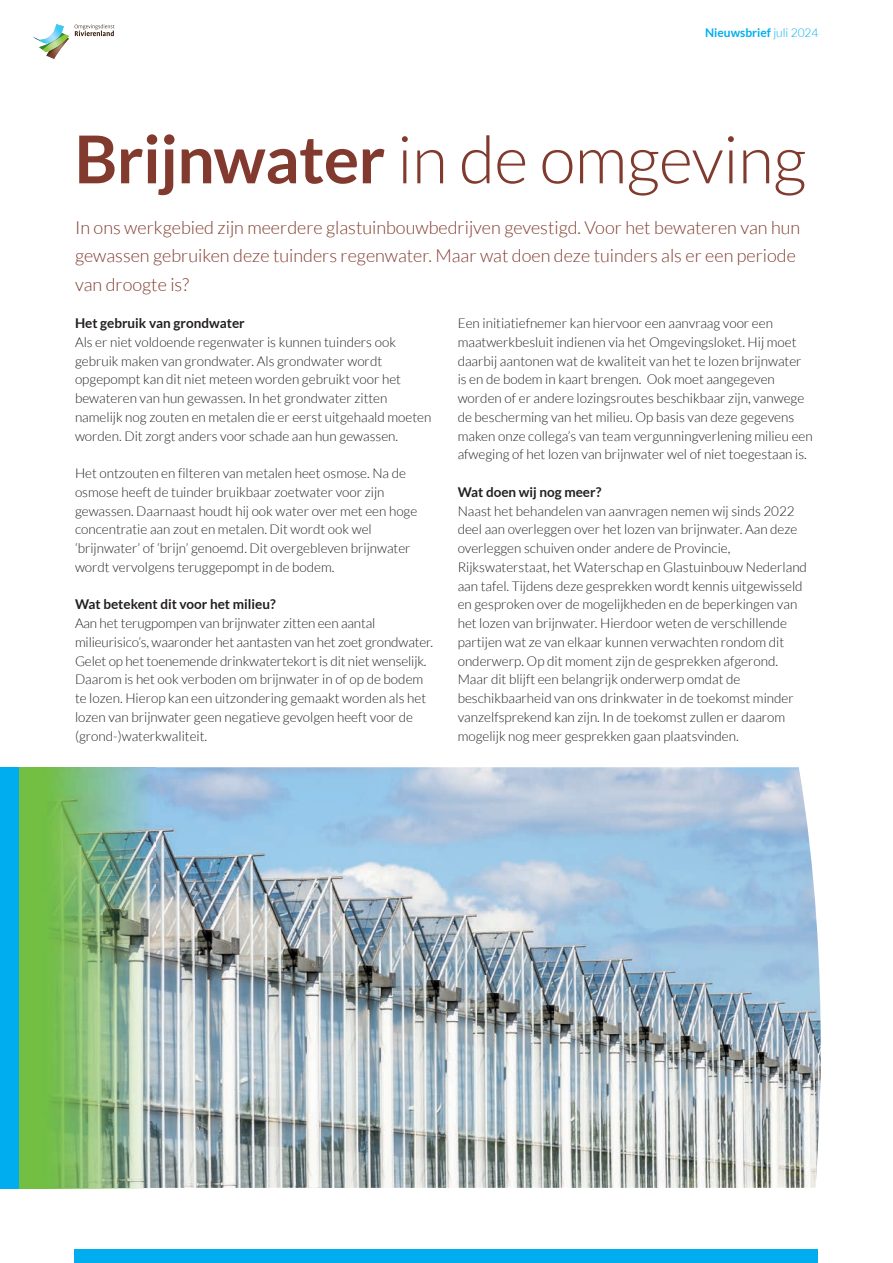
<style>
.page{position:relative;width:893px;height:1263px;background:#fff}
.page>*{position:absolute;margin:0;border:0;box-sizing:border-box;transform-origin:0 0}
.t1{font:300 66px "Lato";letter-spacing:-.01em;color:#813a2d}
.t2{font:300 18px/28px "Lato";color:#813a2d}
.t3{font:300 13.5px/18.8px "Lato";color:#231f20}
.t4{font:700 13.5px "Lato";color:#231f20}
.t5{font:700 12px "Lato";color:#00aeef}
.s1{font-weight:300}
.s2{font-weight:700}
</style>
<div class="page">
<div style="left:74px;top:1249px;width:744px;height:14px;background:#00aeef"></div>
<svg style="left:75px;top:24px;width:39px;height:12px"></svg>
<svg style="left:33px;top:34px;width:36px;height:25px"></svg>
<img style="left:39px;top:24px;width:25px;height:19px">
<img style="left:155px;top:767px;width:666px;height:421px">
<div style="left:0;top:767px;width:19px;height:421px;background:#00aeef"></div>
<img style="left:19px;top:767px;width:136px;height:421px">
<p class="t5" style="left:705px;top:27px;width:115px">Nieuwsbrief <span class="s1">juli 2024</span></p>
<h1 class="t1" style="left:74px;top:133px;width:733px"><span class="s2">Brijnwater</span> in de omgeving</h1>
<h2 class="t2" style="left:75px;top:215px;width:727px">In ons werkgebied zijn meerdere glastuinbouwbedrijven gevestigd. Voor het bewateren van hun gewassen gebruiken deze tuinders regenwater. Maar wat doen deze tuinders als er een periode van droogte is?</h2>
<p class="t4" style="left:75px;top:317px;width:171px">Het gebruik van grondwater</p>
<p class="t3" style="left:75px;top:333px;width:358px">Als er niet voldoende regenwater is kunnen tuinders ook gebruik maken van grondwater. Als grondwater wordt opgepompt kan dit niet meteen worden gebruikt voor het bewateren van hun gewassen. In het grondwater zitten namelijk nog zouten en metalen die er eerst uitgehaald moeten worden. Dit zorgt anders voor schade aan hun gewassen.</p>
<p class="t3" style="left:75px;top:465px;width:344px">Het ontzouten en filteren van metalen heet osmose. Na de osmose heeft de tuinder bruikbaar zoetwater voor zijn gewassen. Daarnaast houdt hij ook water over met een hoge concentratie aan zout en metalen. Dit wordt ook wel ‘brijnwater’ of ‘brijn’ genoemd. Dit overgebleven brijnwater wordt vervolgens teruggepompt in de bodem.</p>
<p class="t4" style="left:75px;top:599px;width:202px">Wat betekent dit voor het milieu?</p>
<p class="t3" style="left:75px;top:615px;width:360px">Aan het terugpompen van brijnwater zitten een aantal milieurisico’s, waaronder het aantasten van het zoet grondwater.<br>Gelet op het toenemende drinkwatertekort is dit niet wenselijk.<br>Daarom is het ook verboden om brijnwater in of op de bodem te lozen. Hierop kan een uitzondering gemaakt worden als het lozen van brijnwater geen negatieve gevolgen heeft voor de (grond-)waterkwaliteit.</p>
<p class="t3" style="left:458px;top:315px;width:357px">Een initiatiefnemer kan hiervoor een aanvraag voor een maatwerkbesluit indienen via het Omgevingsloket. Hij moet daarbij aantonen wat de kwaliteit van het te lozen brijnwater is en de bodem in kaart brengen. Ook moet aangegeven worden of er andere lozingsroutes beschikbaar zijn, vanwege de bescherming van het milieu. Op basis van deze gegevens maken onze collega’s van team vergunningverlening milieu een afweging of het lozen van brijnwater wel of niet toegestaan is.</p>
<p class="t4" style="left:458px;top:486px;width:145px">Wat doen wij nog meer?</p>
<p class="t3" style="left:458px;top:502px;width:351px">Naast het behandelen van aanvragen nemen wij sinds 2022 deel aan overleggen over het lozen van brijnwater. Aan deze overleggen schuiven onder andere de Provincie, Rijkswaterstaat, het Waterschap en Glastuinbouw Nederland aan tafel. Tijdens deze gesprekken wordt kennis uitgewisseld en gesproken over de mogelijkheden en de beperkingen van het lozen van brijnwater. Hierdoor weten de verschillende partijen wat ze van elkaar kunnen verwachten rondom dit onderwerp. Op dit moment zijn de gesprekken afgerond.<br>Maar dit blijft een belangrijk onderwerp omdat de beschikbaarheid van ons drinkwater in de toekomst minder vanzelfsprekend kan zijn. In de toekomst zullen er daarom mogelijk nog meer gesprekken gaan plaatsvinden.</p>
</div>
